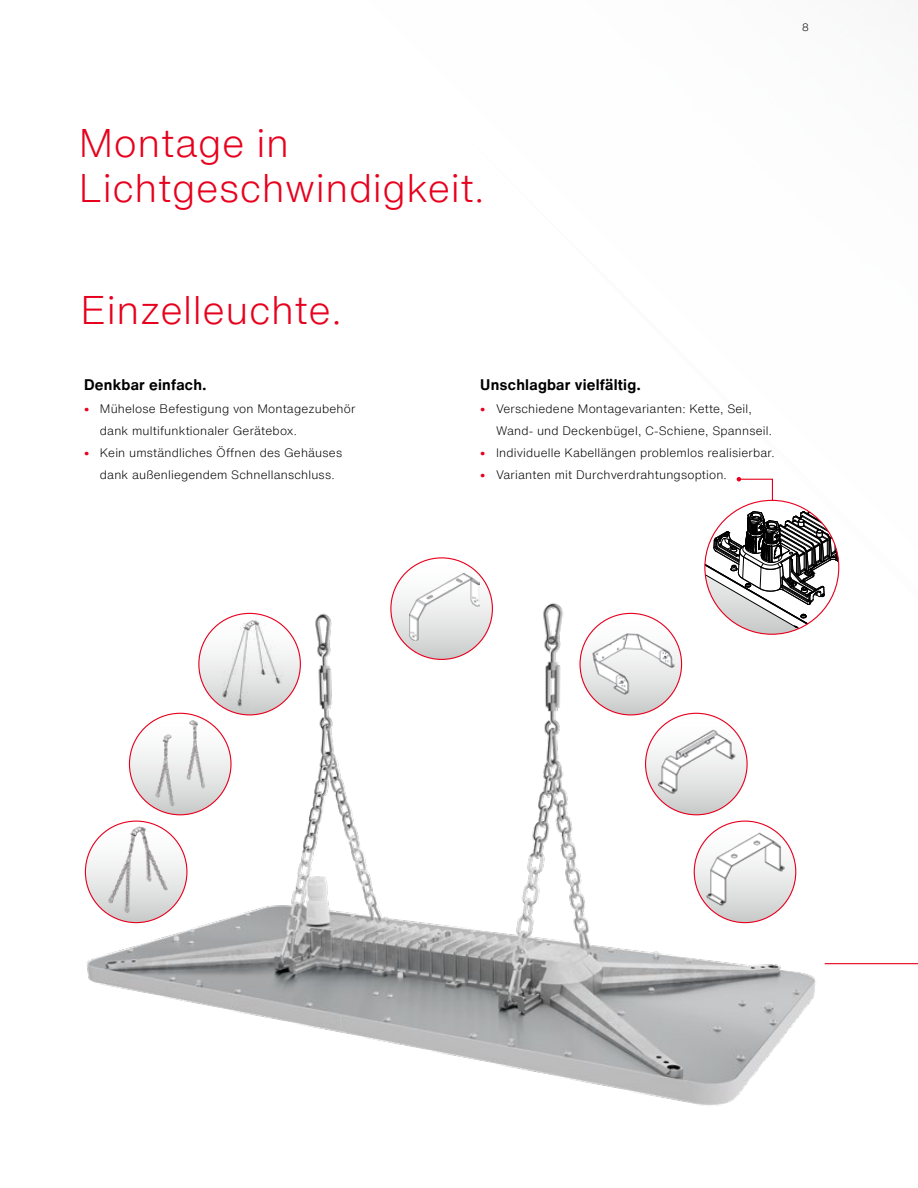
<style>
.page{position:relative;width:918px;height:1188px;background:#fff}
.page>*{position:absolute;margin:0;border:0;box-sizing:border-box;transform-origin:0 0}
.t1{font:300 39px/44.4px "Helvetica Now Text";letter-spacing:.015em;color:#e7001d}
.t2{font:700 15px "Helvetica Now Text";letter-spacing:.015em;color:#000}
.t3{font:300 12px "Helvetica Now Text";letter-spacing:.015em;color:#000}
.t4{font:300 10.5px "Helvetica Now Text";color:#000}
.s1{font-weight:700;color:#e7001d}
</style>
<div class="page">
<img style="left:84px;top:591px;width:744px;height:515px">
<svg style="left:129px;top:713px;width:102px;height:102px"></svg>
<img style="left:148px;top:716px;width:64px;height:93px">
<svg style="left:391px;top:558px;width:101px;height:101px"></svg>
<img style="left:410px;top:573px;width:69px;height:68px">
<svg style="left:199px;top:613px;width:101px;height:102px"></svg>
<img style="left:216px;top:616px;width:71px;height:94px">
<img style="left:578px;top:614px;width:110px;height:99px">
<img style="left:643px;top:714px;width:106px;height:95px">
<img style="left:692px;top:822px;width:106px;height:95px">
<svg style="left:85px;top:821px;width:102px;height:102px"></svg>
<img style="left:105px;top:825px;width:66px;height:90px">
<svg style="left:705px;top:477px;width:135px;height:158px"></svg>
<hr style="left:825px;top:963px;width:93px;height:1px;background:#e7001d">
<p class="t4" style="left:802px;top:20px;width:8px">8</p>
<h1 class="t1" style="left:79px;top:120px;width:407px">Montage in<br>Lichtgeschwindigkeit.</h1>
<h1 class="t1" style="left:80px;top:286px;width:263px">Einzelleuchte.</h1>
<p class="t2" style="left:84px;top:374px;width:124px">Denkbar einfach.</p>
<p class="t3" style="left:84px;top:399px;width:273px"><span class="s1">ʶ</span> Mühelose Befestigung von Montagezubehör</p>
<p class="t3" style="left:100px;top:422px;width:198px">dank multifunktionaler Gerätebox.</p>
<p class="t3" style="left:84px;top:444px;width:259px"><span class="s1">ʶ</span> Kein umständliches Öffnen des Gehäuses</p>
<p class="t3" style="left:100px;top:466px;width:236px">dank außenliegendem Schnellanschluss.</p>
<p class="t2" style="left:480px;top:374px;width:162px">Unschlagbar vielfältig.</p>
<p class="t3" style="left:480px;top:399px;width:273px"><span class="s1">ʶ</span> Verschiedene Montagevarianten: Kette, Seil,</p>
<p class="t3" style="left:496px;top:422px;width:277px">Wand- und Deckenbügel, C-Schiene, Spannseil.</p>
<p class="t3" style="left:480px;top:444px;width:296px"><span class="s1">ʶ</span> Individuelle Kabellängen problemlos realisierbar.</p>
<p class="t3" style="left:480px;top:466px;width:248px"><span class="s1">ʶ</span> Varianten mit Durchverdrahtungsoption.</p>
</div>
